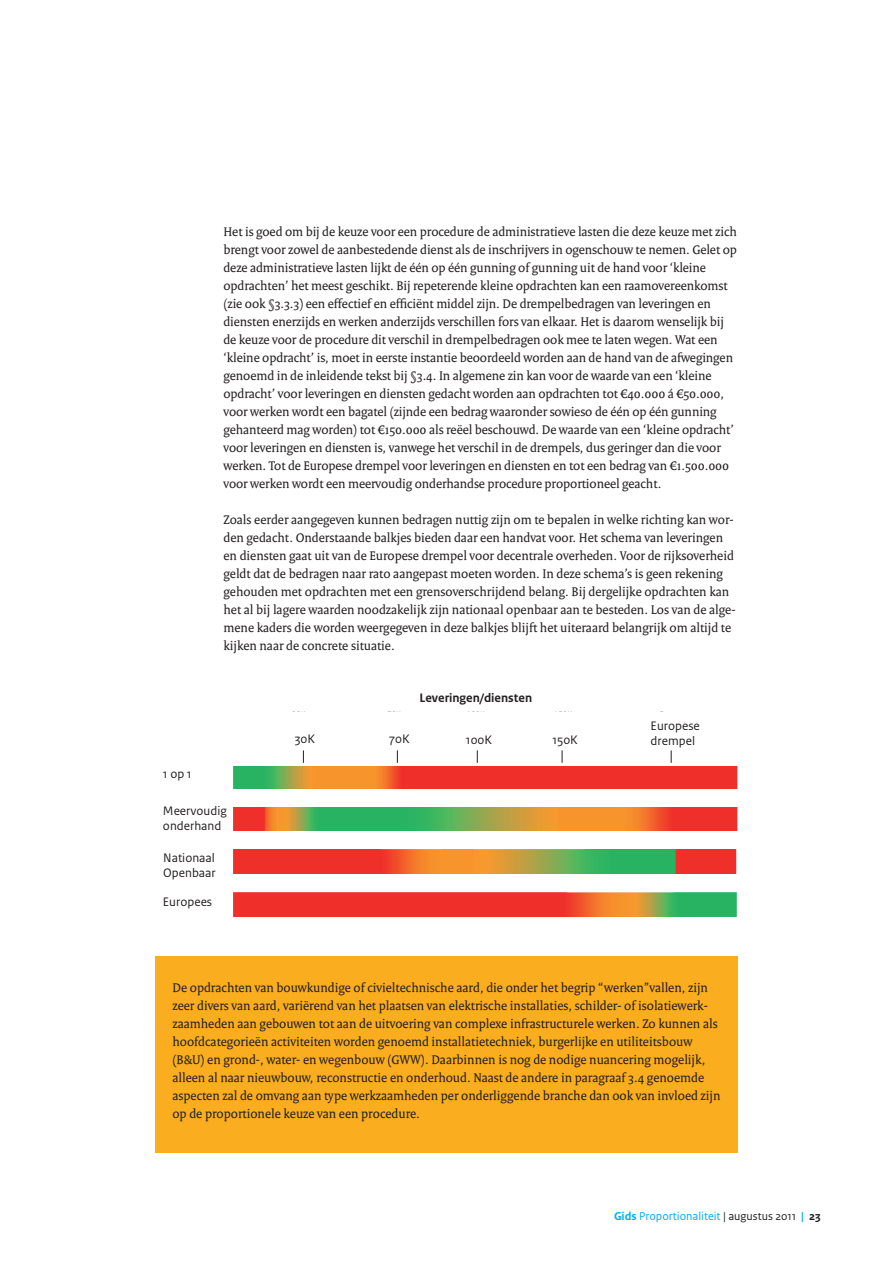
<style>
.page{position:relative;width:893px;height:1263px;background:#fff}
.page>*{position:absolute;margin:0;border:0;box-sizing:border-box;transform-origin:0 0}
.t1{font:13.5px/18px "Rijksoverheid Serif";color:#231f20}
.t2{font:12.9px/15.6px "Rijksoverheid Sans Text";color:#231f20}
.t3{font:700 12.9px "Rijksoverheid Sans Text";color:#231f20}
.t4{font:12px "Rijksoverheid Sans Text";color:#00aeef}
.s1{font-weight:700}
.s2{color:#231f20}
.s3{font-weight:700;color:#231f20}
</style>
<div class="page">
<img style="left:233px;top:711px;width:505px;height:206px">
<div style="left:156px;top:746px;width:664px;height:18px;background:#fff"></div>
<div style="left:231px;top:875px;width:513px;height:17px;background:#fff"></div>
<div style="left:231px;top:831px;width:513px;height:18px;background:#fff"></div>
<div style="left:231px;top:789px;width:513px;height:18px;background:#fff"></div>
<div style="left:230px;top:755px;width:522px;height:10px;background:#fff"></div>
<div style="left:256px;top:712px;width:473px;height:41px;background:#fff"></div>
<svg style="left:397px;top:750px;width:1px;height:13px"></svg>
<svg style="left:303px;top:750px;width:1px;height:13px"></svg>
<svg style="left:477px;top:750px;width:1px;height:13px"></svg>
<svg style="left:562px;top:750px;width:1px;height:13px"></svg>
<svg style="left:671px;top:750px;width:1px;height:13px"></svg>
<div style="left:155px;top:956px;width:582px;height:196px;background:#faad1e"></div>
<p class="t1" style="left:223px;top:222px;width:515px">Het is goed om bij de keuze voor een procedure de administratieve lasten die deze keuze met zich brengt voor zowel de aanbestedende dienst als de inschrijvers in ogenschouw te nemen. Gelet op deze administratieve lasten lijkt de één op één gunning of gunning uit de hand voor ‘kleine opdrachten’ het meest geschikt. Bij repeterende kleine opdrachten kan een raamovereenkomst (zie ook §3.3.3) een effectief en efficiënt middel zijn. De drempelbedragen van leveringen en diensten enerzijds en werken anderzijds verschillen fors van elkaar. Het is daarom wenselijk bij de keuze voor de procedure dit verschil in drempelbedragen ook mee te laten wegen. Wat een ‘kleine opdracht’ is, moet in eerste instantie beoordeeld worden aan de hand van de afwegingen genoemd in de inleidende tekst bij §3.4. In algemene zin kan voor de waarde van een ‘kleine opdracht’ voor leveringen en diensten gedacht worden aan opdrachten tot €40.000 á €50.000, voor werken wordt een bagatel (zijnde een bedrag waaronder sowieso de één op één gunning gehanteerd mag worden) tot €150.000 als reëel beschouwd. De waarde van een ‘kleine opdracht’ voor leveringen en diensten is, vanwege het verschil in de drempels, dus geringer dan die voor werken. Tot de Europese drempel voor leveringen en diensten en tot een bedrag van €1.500.000 voor werken wordt een meervoudig onderhandse procedure proportioneel geacht.</p>
<p class="t1" style="left:223px;top:510px;width:513px">Zoals eerder aangegeven kunnen bedragen nuttig zijn om te bepalen in welke richting kan wor&shy;den gedacht. Onderstaande balkjes bieden daar een handvat voor. Het schema van leveringen en diensten gaat uit van de Europese drempel voor decentrale overheden. Voor de rijksoverheid geldt dat de bedragen naar rato aangepast moeten worden. In deze schema’s is geen rekening gehouden met opdrachten met een grensoverschrijdend belang. Bij dergelijke opdrachten kan het al bij lagere waarden noodzakelijk zijn nationaal openbaar aan te besteden. Los van de alge&shy;mene kaders die worden weergegeven in deze balkjes blijft het uiteraard belangrijk om altijd te kijken naar de concrete situatie.</p>
<p class="t3" style="left:419px;top:691px;width:114px">Leveringen/diensten</p>
<p class="t2" style="left:163px;top:766px;width:30px">1 op 1</p>
<p class="t2" style="left:163px;top:803px;width:65px">Meervoudig onderhand</p>
<p class="t2" style="left:163px;top:850px;width:54px">Nationaal<br>Openbaar</p>
<p class="t2" style="left:163px;top:894px;width:51px">Europees</p>
<p class="t2" style="left:651px;top:718px;width:51px">Europese</p>
<p class="t2" style="left:389px;top:731px;width:22px">70K</p>
<p class="t2" style="left:466px;top:732px;width:28px">100K</p>
<p class="t2" style="left:552px;top:732px;width:27px">150K</p>
<p class="t2" style="left:295px;top:731px;width:22px">30K</p>
<p class="t2" style="left:651px;top:734px;width:46px">drempel</p>
<p class="t1" style="left:172px;top:978px;width:549px">De opdrachten van bouwkundige of civieltechnische aard, die onder het begrip “werken”vallen, zijn zeer divers van aard, variërend van het plaatsen van elektrische installaties, schilder- of isolatiewerk&shy;zaamheden aan gebouwen tot aan de uitvoering van complexe infrastructurele werken. Zo kunnen als hoofdcategorieën activiteiten worden genoemd installatietechniek, burgerlijke en utiliteitsbouw (B&amp;U) en grond-, water- en wegenbouw (GWW). Daarbinnen is nog de nodige nuancering mogelijk, alleen al naar nieuwbouw, reconstructie en onderhoud. Naast de andere in paragraaf 3.4 genoemde aspecten zal de omvang aan type werkzaamheden per onderliggende branche dan ook van invloed zijn op de proportionele keuze van een procedure.</p>
<p class="t4" style="left:614px;top:1209px;width:208px"><span class="s1">Gids</span> Proportionaliteit <span class="s2">| augustus 2011</span> <span class="s1">|</span> <span class="s3">23</span></p>
</div>
